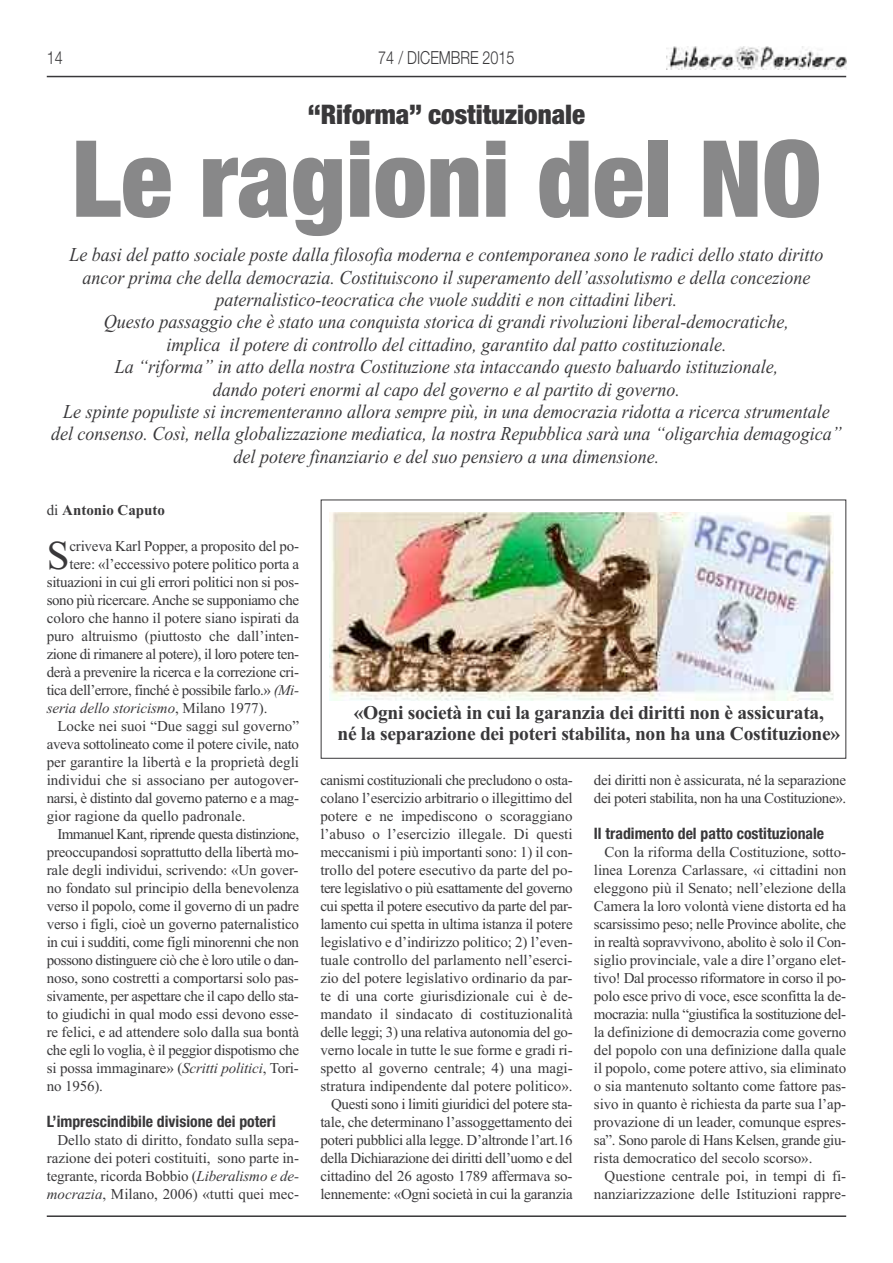
<style>
.page{position:relative;width:893px;height:1263px;background:#fff}
.page>*{position:absolute;margin:0;border:0;box-sizing:border-box;transform-origin:0 0}
.t1{font:900 condensed 106.5px "Helvetica Neue";color:#888889}
.t2{font:40.95px "Times New Roman";color:#39383a}
.t3{font:900 condensed 27px "Helvetica Neue";color:#39383a}
.t4{font:italic 19.65px/22.4px "Times New Roman";color:#39383a;text-align:center;scale:.92 1}
.t5{font:700 19.5px/21px "Times New Roman";letter-spacing:-.015em;color:#39383a;text-align:center}
.t6{font:300 18px "Helvetica Neue";color:#39383a;scale:.8 1}
.t7{font:700 condensed 15.75px "Helvetica Neue";color:#39383a}
.t8{font:15px/18px "Times New Roman";letter-spacing:-.015em;color:#39383a;text-align:justify}
.t9{font:15px "Times New Roman";letter-spacing:-.035em;color:#39383a}
.t10{font:15px "Times New Roman";letter-spacing:-.04em;color:#39383a}
.t11{font:italic 15px "Times New Roman";letter-spacing:-.005em;color:#39383a}
.t12{font:700 15px "Times New Roman";color:#39383a}
.s1{font-weight:400}
.s2{font-style:italic}
.s3{font-style:normal}
</style>
<div class="page">
<hr style="left:47px;top:76px;width:799px;height:1px;background:#39383a">
<hr style="left:47px;top:1215px;width:799px;height:2px;background:#39383a">
<img style="left:667px;top:46px;width:179px;height:23px">
<div style="left:321px;top:500px;width:525px;height:259px;border:1px solid #39383a"></div>
<img style="left:329px;top:512px;width:505px;height:189px">
<p class="t6" style="left:47px;top:43px;width:22px">14</p>
<p class="t6" style="left:378px;top:43px;width:172px">74 / DICEMBRE 2015</p>
<h3 class="t3" style="left:308px;top:92px;width:279px">“Riforma” costituzionale</h3>
<h1 class="t1" style="left:72px;top:91px;width:751px">Le ragioni del NO</h1>
<p class="t4" style="left:51px;top:243px;width:861px">Le basi del patto sociale poste dalla filosofia moderna e contemporanea sono le radici dello stato diritto ancor prima che della democrazia. Costituiscono il superamento dell’assolutismo e della concezione paternalistico-teocratica che vuole sudditi e non cittadini liberi.<br>Questo passaggio che è stato una conquista storica di grandi rivoluzioni liberal-democratiche,<br>implica il potere di controllo del cittadino, garantito dal patto costituzionale.<br>La “riforma” in atto della nostra Costituzione sta intaccando questo baluardo istituzionale,<br>dando poteri enormi al capo del governo e al partito di governo.<br>Le spinte populiste si incrementeranno allora sempre più, in una democrazia ridotta a ricerca strumentale del consenso. Così, nella globalizzazione mediatica, la nostra Repubblica sarà una “oligarchia demagogica” del potere finanziario e del suo pensiero a una dimensione.</p>
<p class="t12" style="left:47px;top:501px;width:120px"><span class="s1">di</span> Antonio Caputo</p>
<h2 class="t2" style="left:47px;top:531px;width:24px">S</h2>
<p class="t8" style="left:69px;top:537px;width:231px">criveva Karl Popper, a proposito del po-</p>
<p class="t8" style="left:69px;top:555px;width:231px">tere: «l’eccessivo potere politico porta a</p>
<p class="t8" style="left:47px;top:573px;width:254px">situazioni in cui gli errori politici non si pos-</p>
<p class="t8" style="left:47px;top:591px;width:254px">sono più ricercare.Anche se supponiamo che</p>
<p class="t8" style="left:47px;top:609px;width:254px">coloro che hanno il potere siano ispirati da</p>
<p class="t8" style="left:47px;top:627px;width:254px">puro altruismo (piuttosto che dall’inten-</p>
<p class="t9" style="left:47px;top:645px;width:254px">zione di rimanere al potere), il loro potere ten-</p>
<p class="t8" style="left:47px;top:663px;width:254px">derà a prevenire la ricerca e la correzione cri-</p>
<p class="t8" style="left:47px;top:681px;width:254px">tica dell’errore, finché è possibile farlo.» <span class="s2">(Mi-</span></p>
<p class="t11" style="left:47px;top:699px;width:222px">seria dello storicismo<span class="s3">, Milano 1977).</span></p>
<p class="t8" style="left:57px;top:717px;width:243px">Locke nei suoi “Due saggi sul governo”</p>
<p class="t8" style="left:47px;top:735px;width:254px">aveva sottolineato come il potere civile, nato</p>
<p class="t8" style="left:47px;top:753px;width:254px">per garantire la libertà e la proprietà degli</p>
<p class="t8" style="left:47px;top:771px;width:253px">individui che si associano per autogover-</p>
<p class="t8" style="left:47px;top:789px;width:254px">narsi, è distinto dal governo paterno e a mag-</p>
<p class="t8" style="left:47px;top:807px;width:200px">gior ragione da quello padronale.</p>
<p class="t10" style="left:57px;top:825px;width:243px">Immanuel Kant, riprende questa distinzione,</p>
<p class="t8" style="left:47px;top:843px;width:254px">preoccupandosi soprattutto della libertà mo-</p>
<p class="t8" style="left:47px;top:861px;width:253px">rale degli individui, scrivendo: «Un gover-</p>
<p class="t8" style="left:47px;top:879px;width:254px">no fondato sul principio della benevolenza</p>
<p class="t8" style="left:47px;top:897px;width:254px">verso il popolo, come il governo di un padre</p>
<p class="t8" style="left:47px;top:915px;width:254px">verso i figli, cioè un governo paternalistico</p>
<p class="t8" style="left:47px;top:933px;width:254px">in cui i sudditi, come figli minorenni che non</p>
<p class="t9" style="left:47px;top:951px;width:254px">possono distinguere ciò che è loro utile o dan-</p>
<p class="t8" style="left:47px;top:969px;width:254px">noso, sono costretti a comportarsi solo pas-</p>
<p class="t8" style="left:47px;top:987px;width:254px">sivamente, per aspettare che il capo dello sta-</p>
<p class="t8" style="left:47px;top:1005px;width:254px">to giudichi in qual modo essi devono esse-</p>
<p class="t8" style="left:47px;top:1023px;width:254px">re felici, e ad attendere solo dalla sua bontà</p>
<p class="t8" style="left:47px;top:1041px;width:254px">che egli lo voglia, è il peggior dispotismo che</p>
<p class="t8" style="left:47px;top:1059px;width:254px">si possa immaginare» (<span class="s2">Scritti politici</span>, Tori-</p>
<p class="t8" style="left:47px;top:1077px;width:58px">no 1956).</p>
<p class="t7" style="left:47px;top:1116px;width:231px">L’imprescindibile divisione dei poteri</p>
<p class="t8" style="left:47px;top:1131px;width:254px;text-indent:11px">Dello stato di diritto, fondato sulla sepa&shy;razione dei poteri costituiti, sono parte in&shy;tegrante, ricorda Bobbio (<span class="s2">Liberalismo e de&shy;mocrazia</span>, Milano, 2006) «tutti quei mec-</p>
<h3 class="t5" style="left:337px;top:701px;width:504px">«Ogni società in cui la garanzia dei diritti non è assicurata,<br>né la separazione dei poteri stabilita, non ha una Costituzione»</h3>
<p class="t8" style="left:320px;top:771px;width:254px;text-align:right">canismi costituzionali che precludono o osta&shy;colano l’esercizio arbitrario o illegittimo del potere e ne impediscono o scoraggiano l’abuso o l’esercizio illegale. Di questi meccanismi i più importanti sono: 1) il con&shy;trollo del potere esecutivo da parte del po&shy;tere legislativo o più esattamente del governo cui spetta il potere esecutivo da parte del par&shy;lamento cui spetta in ultima istanza il potere legislativo e d’indirizzo politico; 2) l’even&shy;tuale controllo del parlamento nell’eserci&shy;zio del potere legislativo ordinario da par&shy;te di una corte giurisdizionale cui è de&shy;mandato il sindacato di costituzionalità delle leggi; 3) una relativa autonomia del go&shy;verno locale in tutte le sue forme e gradi ri&shy;spetto al governo centrale; 4) una magi&shy;stratura indipendente dal potere politico».<br>Questi sono i limiti giuridici del potere sta&shy;tale, che determinano l’assoggettamento dei poteri pubblici alla legge. D’altronde l’art.16 della Dichiarazione dei diritti dell’uomo e del cittadino del 26 agosto 1789 affermava so&shy;lennemente: «Ogni società in cui la garanzia</p>
<p class="t8" style="left:594px;top:771px;width:254px">dei diritti non è assicurata, né la separazione dei poteri stabilita, non ha una Costituzione».</p>
<p class="t7" style="left:594px;top:828px;width:232px">Il tradimento del patto costituzionale</p>
<p class="t8" style="left:594px;top:843px;width:254px;text-indent:11px">Con la riforma della Costituzione, sotto&shy;linea Lorenza Carlassare, «i cittadini non eleggono più il Senato; nell’elezione della Camera la loro volontà viene distorta ed ha scarsissimo peso; nelle Province abolite, che in realtà sopravvivono, abolito è solo il Con&shy;siglio provinciale, vale a dire l’organo elet&shy;tivo! Dal processo riformatore in corso il po&shy;polo esce privo di voce, esce sconfitta la de&shy;mocrazia: nulla “giustifica la sostituzione del&shy;la definizione di democrazia come governo del popolo con una definizione dalla quale il popolo, come potere attivo, sia eliminato o sia mantenuto soltanto come fattore pas&shy;sivo in quanto è richiesta da parte sua l’ap&shy;provazione di un leader, comunque espres&shy;sa”. Sono parole di Hans Kelsen, grande giu&shy;rista democratico del secolo scorso».</p>
<p class="t8" style="left:594px;top:1167px;width:254px;text-align:right">Questione centrale poi, in tempi di fi&shy;nanziarizzazione delle Istituzioni rappre-</p>
</div>
